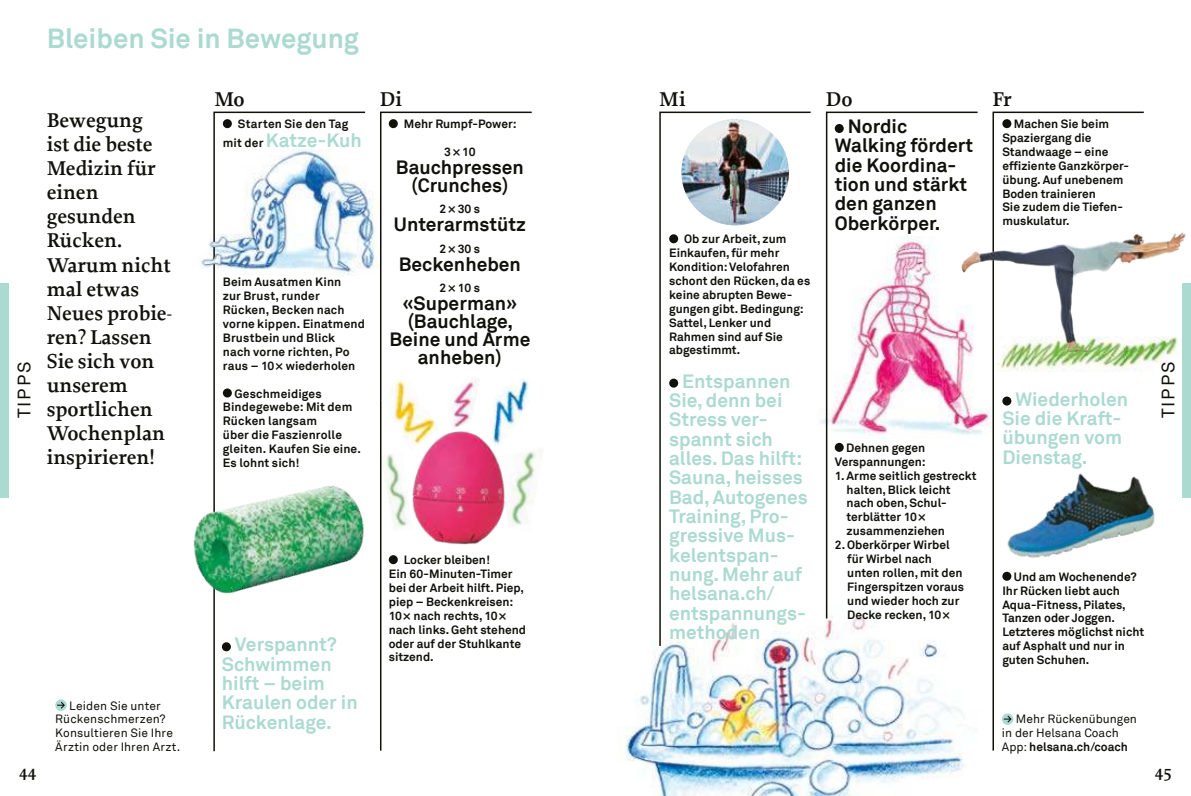
<style>
.page{position:relative;width:1191px;height:796px;background:#fff}
.page>*{position:absolute;margin:0;border:0;box-sizing:border-box;transform-origin:0 0}
.t1{font:700 27.6px "Akkurat Helsana";color:#abdad1}
.t2{font:600 21px/24px "Proforma";color:#11110c}
.t3{font:700 19.2px/19.4px "Akkurat Helsana";color:#abdad1}
.t4{font:700 19.2px/19.4px "Akkurat Helsana";color:#11110c;text-align:center}
.t5{font:18px "Akkurat Helsana";letter-spacing:.11em;color:#11110c}
.t6{font:600 18px "Proforma";color:#11110c}
.t7{font:700 12px/13.8px "Akkurat Helsana";color:#11110c}
.t8{font:12px/13.8px "Akkurat Helsana";letter-spacing:.01em;color:#11110c}
.s1{font-size:12px;color:#11110c}
.s2{font-weight:700}
</style>
<div class="page">
<img style="left:625px;top:619px;width:352px;height:176px">
<img style="left:200px;top:191px;width:179px;height:78px">
<div style="left:0;top:282px;width:9px;height:215px;background:#abdad1"></div>
<div style="left:1182px;top:282px;width:9px;height:215px;background:#abdad1"></div>
<svg style="left:213px;top:111px;width:153px;height:641px"></svg>
<svg style="left:825px;top:111px;width:154px;height:508px"></svg>
<svg style="left:379px;top:111px;width:153px;height:640px"></svg>
<svg style="left:992px;top:111px;width:152px;height:640px"></svg>
<svg style="left:658px;top:111px;width:154px;height:536px"></svg>
<div style="left:223px;top:119px;width:9px;height:9px;background:#11110c;border-radius:50%"></div>
<div style="left:223px;top:388px;width:9px;height:9px;background:#11110c;border-radius:50%"></div>
<div style="left:669px;top:234px;width:9px;height:9px;background:#11110c;border-radius:50%"></div>
<div style="left:669px;top:378px;width:9px;height:9px;background:#11110c;border-radius:50%"></div>
<div style="left:389px;top:119px;width:9px;height:9px;background:#11110c;border-radius:50%"></div>
<div style="left:1002px;top:119px;width:9px;height:9px;background:#11110c;border-radius:50%"></div>
<svg style="left:1002px;top:713px;width:11px;height:11px"></svg>
<svg style="left:1003px;top:715px;width:8px;height:7px"></svg>
<img style="left:681px;top:119px;width:108px;height:106px">
<div style="left:834px;top:124px;width:9px;height:9px;background:#11110c;border-radius:50%"></div>
<svg style="left:834px;top:442px;width:9px;height:9px"></svg>
<svg style="left:55px;top:699px;width:12px;height:11px"></svg>
<svg style="left:57px;top:701px;width:8px;height:7px"></svg>
<div style="left:1002px;top:396px;width:9px;height:9px;background:#11110c;border-radius:50%"></div>
<div style="left:222px;top:642px;width:9px;height:9px;background:#11110c;border-radius:50%"></div>
<img style="left:202px;top:241px;width:22px;height:24px">
<img style="left:965px;top:419px;width:223px;height:177px">
<img style="left:950px;top:201px;width:240px;height:170px">
<img style="left:193px;top:472px;width:173px;height:142px">
<img style="left:1053px;top:332px;width:46px;height:23px">
<img style="left:381px;top:371px;width:58px;height:79px">
<img style="left:480px;top:377px;width:52px;height:2px">
<img style="left:446px;top:374px;width:34px;height:5px">
<img style="left:382px;top:379px;width:154px;height:223px">
<h1 class="t1" style="left:47px;top:23px;width:314px">Bleiben Sie in Bewegung</h1>
<h2 class="t2" style="left:214px;top:89px;width:32px">Mo</h2>
<h2 class="t2" style="left:380px;top:89px;width:24px">Di</h2>
<h2 class="t2" style="left:659px;top:89px;width:28px">Mi</h2>
<h2 class="t2" style="left:826px;top:89px;width:28px">Do</h2>
<h2 class="t2" style="left:992px;top:89px;width:21px">Fr</h2>
<p class="t7" style="left:238px;top:117px;width:112px">Starten Sie den Tag</p>
<h3 class="t3" style="left:223px;top:131px;width:140px"><span class="s1">mit der</span> Katze-Kuh</h3>
<h2 class="t2" style="left:47px;top:110px;width:127px">Bewegung<br>ist die beste<br>Medizin für einen gesunden<br>Rücken.<br>Warum nicht mal etwas<br>Neues probie&shy;ren? Lassen<br>Sie sich von unserem sportlichen<br>Wochenplan inspirieren!</h2>
<h3 class="t4" style="left:834px;top:117px;width:140px;text-align:left;text-indent:13px">Nordic<br>Walking fördert die Koordina&shy;tion und stärkt den ganzen<br>Oberkörper.</h3>
<p class="t7" style="left:404px;top:117px;width:114px">Mehr Rumpf-Power:</p>
<p class="t7" style="left:444px;top:145px;width:33px">3 × 10</p>
<h3 class="t4" style="left:396px;top:158px;width:129px;line-height:18px">Bauchpressen (Crunches)</h3>
<p class="t7" style="left:439px;top:202px;width:42px">2 × 30 s</p>
<h3 class="t4" style="left:394px;top:215px;width:133px">Unterarmstütz</h3>
<p class="t7" style="left:439px;top:242px;width:42px">2 × 30 s</p>
<h3 class="t4" style="left:399px;top:254px;width:124px">Beckenheben</h3>
<p class="t7" style="left:439px;top:281px;width:42px">2 × 10 s</p>
<h3 class="t4" style="left:389px;top:294px;width:142px;line-height:18px">«Superman» (Bauchlage,<br>Beine und Arme anheben)</h3>
<p class="t7" style="left:1002px;top:117px;width:128px;text-indent:12px">Machen Sie beim<br>Spaziergang die<br>Standwaage – eine effiziente Ganzkörper&shy;übung. Auf unebenem<br>Boden trainieren<br>Sie zudem die Tiefen&shy;muskulatur.</p>
<p class="t7" style="left:669px;top:232px;width:143px;text-indent:15px">Ob zur Arbeit, zum<br>Einkaufen, für mehr<br>Kondition: Velofahren schont den Rücken, da es keine abrupten Bewe&shy;gungen gibt. Bedingung:<br>Sattel, Lenker und<br>Rahmen sind auf Sie abgestimmt.</p>
<h3 class="t3" style="left:669px;top:371px;width:140px;text-indent:13px">Entspannen<br>Sie, denn bei<br>Stress ver&shy;spannt sich alles. Das hilft:<br>Sauna, heisses<br>Bad, Autogenes<br>Training, Pro&shy;gressive Mus&shy;kelentspan&shy;nung. Mehr auf helsana.ch/ entspannungs&shy;methoden</h3>
<p class="t7" style="left:223px;top:275px;width:144px">Beim Ausatmen Kinn<br>zur Brust, runder<br>Rücken, Becken nach vorne kippen. Ein atmend<br>Brustbein und Blick nach vorne richten, Po raus – 10× wiederholen</p>
<p class="t7" style="left:223px;top:386px;width:140px;text-indent:12px">Geschmeidiges<br>Bindegewebe: Mit dem<br>Rücken langsam<br>über die Faszienrolle gleiten. Kaufen Sie eine.<br>Es lohnt sich!</p>
<h3 class="t5" style="left:15px;top:418px;width:58px;rotate:-90deg">TIPPS</h3>
<h3 class="t5" style="left:1158px;top:418px;width:58px;rotate:-90deg">TIPPS</h3>
<h3 class="t3" style="left:1002px;top:389px;width:127px;text-indent:13px">Wiederholen<br>Sie die Kraft&shy;übungen vom<br>Dienstag.</h3>
<p class="t7" style="left:834px;top:440px;width:92px;text-align:right">Dehnen gegen<br>Verspannungen:</p>
<p class="t7" style="left:846px;top:468px;width:131px;text-indent:-12px">1. Arme seitlich gestreckt halten, Blick leicht nach oben, Schul&shy;terblätter 10× zusammenziehen</p>
<p class="t7" style="left:847px;top:538px;width:118px;text-indent:-12px">2. Oberkörper Wirbel für Wirbel nach unten rollen, mit den<br>Fingerspitzen voraus und wieder hoch zur<br>Decke recken, 10×</p>
<p class="t7" style="left:389px;top:553px;width:139px;text-indent:15px">Locker bleiben!<br>Ein 60-Minuten-Timer bei der Arbeit hilft. Piep, piep – Beckenkreisen:<br>10× nach rechts, 10× nach links. Geht stehend oder auf der Stuhlkante sitzend.</p>
<p class="t7" style="left:1002px;top:569px;width:143px;text-indent:12px">Und am Wochenende?<br>Ihr Rücken liebt auch<br>Aqua-Fitness, Pilates,<br>Tanzen oder Joggen.<br>Letzteres möglichst nicht auf Asphalt und nur in guten Schuhen.</p>
<h3 class="t3" style="left:222px;top:634px;width:137px;text-indent:13px">Verspannt?<br>Schwimmen hilft – beim<br>Kraulen oder in<br>Rücken lage.</h3>
<p class="t8" style="left:55px;top:698px;width:126px;text-indent:14px">Leiden Sie unter<br>Rückenschmerzen?<br>Konsultieren Sie Ihre<br>Ärztin oder Ihren Arzt.</p>
<p class="t8" style="left:1002px;top:712px;width:136px;text-indent:14px">Mehr Rückenübungen in der Helsana Coach<br>App: <span class="s2">helsana.ch/coach</span></p>
<h3 class="t6" style="left:19px;top:763px;width:19px">44</h3>
<h3 class="t6" style="left:1154px;top:763px;width:19px">45</h3>
</div>
